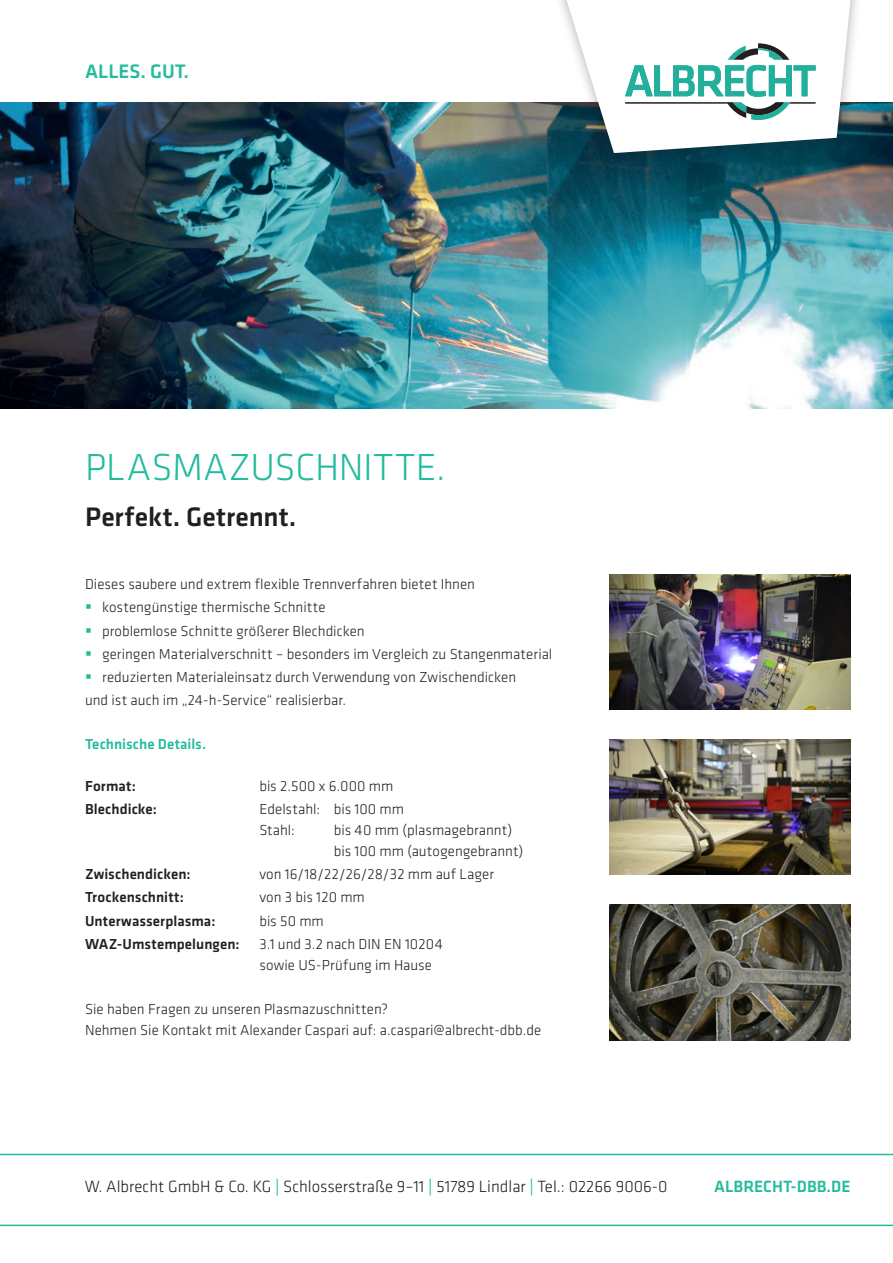
<style>
.page{position:relative;width:893px;height:1263px;background:#fff}
.page>*{position:absolute;margin:0;border:0;box-sizing:border-box;transform-origin:0 0}
.t1{font:300 39px "Klavika Basic";color:#24bb9d}
.t2{font:500 27.75px "Klavika Basic";letter-spacing:.005em;color:#231f20}
.t3{font:500 20.25px "Klavika Basic";color:#24bb9d}
.t4{font:300 16.8px "Klavika Basic";color:#231f20}
.t5{font:500 16.8px "Klavika Basic";color:#24bb9d}
.t6{font:300 15px/21px "Klavika Basic";color:#231f20}
.t7{font:500 15px "Klavika Basic";letter-spacing:.005em;color:#231f20}
.t8{font:500 15px "Klavika Basic";color:#24bb9d}
.s1{color:#24bb9d}
.s2{font-weight:400;color:#24bb9d}
</style>
<div class="page">
<img style="left:0;top:102px;width:893px;height:306px">
<img style="left:609px;top:574px;width:241px;height:135px">
<img style="left:609px;top:905px;width:241px;height:135px">
<img style="left:609px;top:739px;width:241px;height:136px">
<div style="left:552px;top:0;width:311px;height:165px;background:#231f20;opacity:.35"></div>
<hr style="left:0;top:1154px;width:893px;height:1px;background:#24bb9d">
<hr style="left:0;top:1224px;width:893px;height:2px;background:#24bb9d">
<svg style="left:566px;top:0;width:284px;height:153px"></svg>
<h3 class="t3" style="left:85px;top:58px;width:106px">ALLES. GUT.</h3>
<h1 class="t1" style="left:85px;top:443px;width:362px">PLASMAZUSCHNITTE.</h1>
<h2 class="t2" style="left:85px;top:498px;width:213px">Perfekt. Getrennt.</h2>
<p class="t6" style="left:85px;top:574px;width:391px">Dieses saubere und extrem flexible Trennverfahren bietet Ihnen</p>
<p class="t6" style="left:85px;top:597px;width:242px"><span class="s1">▪</span> kostengünstige thermische Schnitte</p>
<p class="t6" style="left:85px;top:620px;width:281px"><span class="s1">▪</span> problemlose Schnitte größerer Blechdicken</p>
<p class="t6" style="left:85px;top:643px;width:469px"><span class="s1">▪</span> geringen Materialverschnitt – besonders im Vergleich zu Stangenmaterial</p>
<p class="t6" style="left:85px;top:665px;width:433px;line-height:23.1px"><span class="s1">▪</span> reduzierten Materialeinsatz durch Verwendung von Zwischendicken und ist auch im „24-h-Service“ realisierbar.</p>
<p class="t8" style="left:85px;top:734px;width:123px">Technische Details.</p>
<p class="t7" style="left:85px;top:776px;width:52px">Format:</p>
<p class="t6" style="left:259px;top:775px;width:136px">bis 2.500 x 6.000 mm</p>
<p class="t7" style="left:85px;top:799px;width:73px">Blechdicke:</p>
<p class="t6" style="left:259px;top:798px;width:146px">Edelstahl: bis 100 mm<br>Stahl:</p>
<p class="t6" style="left:334px;top:819px;width:191px">bis 40 mm (plasmagebrannt) bis 100 mm (autogengebrannt)</p>
<p class="t7" style="left:85px;top:864px;width:107px">Zwischendicken:</p>
<p class="t6" style="left:259px;top:864px;width:236px">von 16/18/22/26/28/32 mm auf Lager</p>
<p class="t7" style="left:85px;top:887px;width:100px">Trockenschnitt:</p>
<p class="t6" style="left:259px;top:887px;width:107px">von 3 bis 120 mm</p>
<p class="t7" style="left:85px;top:910px;width:132px">Unterwasserplasma:</p>
<p class="t6" style="left:259px;top:910px;width:66px">bis 50 mm</p>
<p class="t7" style="left:85px;top:933px;width:156px">WAZ-Umstempelungen:</p>
<p class="t6" style="left:259px;top:933px;width:185px">3.1 und 3.2 nach DIN EN 10204 sowie US-Prüfung im Hause</p>
<p class="t6" style="left:85px;top:998px;width:458px">Sie haben Fragen zu unseren Plasmazuschnitten?<br>Nehmen Sie Kontakt mit Alexander Caspari auf: a.caspari@albrecht-dbb.de</p>
<p class="t4" style="left:85px;top:1176px;width:584px">W. Albrecht GmbH &amp; Co. KG <span class="s2">|</span> Schlosserstraße 9–11 <span class="s2">|</span> 51789 Lindlar <span class="s2">|</span> Tel.: 02266 9006-0</p>
<p class="t5" style="left:714px;top:1174px;width:138px">ALBRECHT-DBB.DE</p>
</div>
